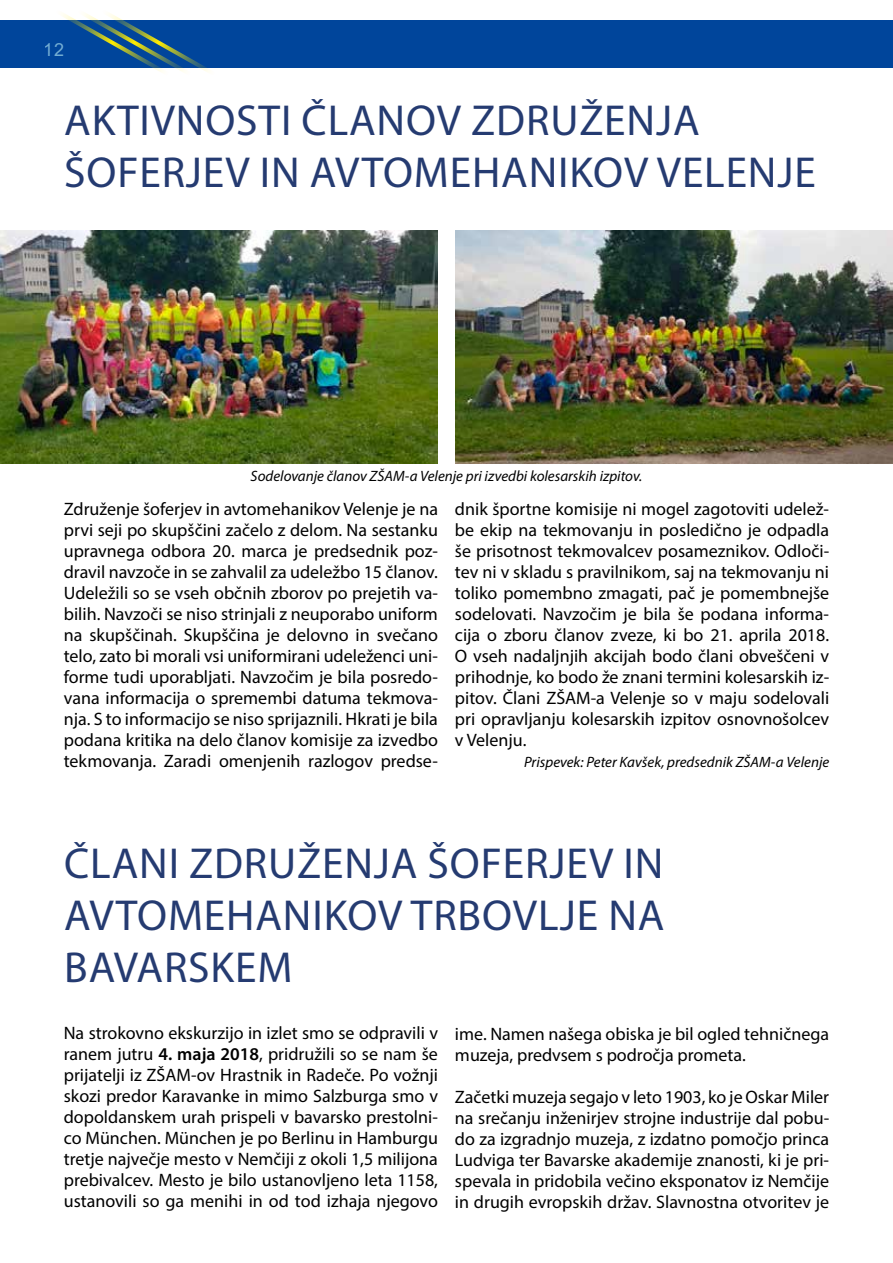
<style>
.page{position:relative;width:893px;height:1263px;background:#fff}
.page>*{position:absolute;margin:0;border:0;box-sizing:border-box;transform-origin:0 0}
.t1{font:43.5px/52.2px "Myriad Pro";letter-spacing:.02em;color:#253b71;text-align:justify}
.t2{font:18px/21px "Myriad Pro";color:#000;text-align:justify}
.t3{font:18px "Arial";color:#a5daeb}
.t4{font:italic 15px "Myriad Pro";color:#000}
.s1{font-weight:600}
</style>
<div class="page">
<div style="left:0;top:20px;width:893px;height:48px;background:#00459b"></div>
<svg style="left:62px;top:13px;width:148px;height:59px"></svg>
<img style="left:455px;top:231px;width:438px;height:233px">
<img style="left:0;top:231px;width:438px;height:233px">
<p class="t3" style="left:44px;top:37px;width:22px">12</p>
<h1 class="t1" style="left:64px;top:93px;width:753px">AKTIVNOSTI ČLANOV ZDRUŽENJA<br>ŠOFERJEV IN AVTOMEHANIKOV VELENJE</h1>
<p class="t4" style="left:251px;top:467px;width:393px">Sodelovanje članov ZŠAM-a Velenje pri izvedbi kolesarskih izpitov.</p>
<p class="t2" style="left:64px;top:498px;width:376px">Združenje šoferjev in avtomehanikov Velenje je na prvi seji po skupščini začelo z delom. Na sestanku upravnega odbora 20. marca je predsednik poz&shy;dravil navzoče in se zahvalil za udeležbo 15 članov.<br>Udeležili so se vseh občnih zborov po prejetih va&shy;bilih. Navzoči se niso strinjali z neuporabo uniform na skupščinah. Skupščina je delovno in svečano telo, zato bi morali vsi uniformirani udeleženci uni&shy;forme tudi uporabljati. Navzočim je bila posredo&shy;vana informacija o spremembi datuma tekmova&shy;nja. S to informacijo se niso sprijaznili. Hkrati je bila podana kritika na delo članov komisije za izvedbo tekmovanja. Zaradi omenjenih razlogov predse-</p>
<p class="t2" style="left:455px;top:498px;width:376px">dnik športne komisije ni mogel zagotoviti udelež&shy;be ekip na tekmovanju in posledično je odpadla še prisotnost tekmovalcev posameznikov. Odloči&shy;tev ni v skladu s pravilnikom, saj na tekmovanju ni toliko pomembno zmagati, pač je pomembnejše sodelovati. Navzočim je bila še podana informa&shy;cija o zboru članov zveze, ki bo 21. aprila 2018.<br>O vseh nadaljnjih akcijah bodo člani obveščeni v prihodnje, ko bodo že znani termini kolesarskih iz&shy;pitov. Člani ZŠAM-a Velenje so v maju sodelovali pri opravljanju kolesarskih izpitov osnovnošolcev v Velenju.</p>
<p class="t4" style="left:524px;top:753px;width:307px">Prispevek: Peter Kavšek, predsednik ZŠAM-a Velenje</p>
<h1 class="t1" style="left:64px;top:836px;width:602px">ČLANI ZDRUŽENJA ŠOFERJEV IN AVTOMEHANIKOV TRBOVLJE NA BAVARSKEM</h1>
<p class="t2" style="left:64px;top:1022px;width:376px">Na strokovno ekskurzijo in izlet smo se odpravili v ranem jutru <span class="s1">4. maja 2018</span>, pridružili so se nam še prijatelji iz ZŠAM-ov Hrastnik in Radeče. Po vožnji skozi predor Karavanke in mimo Salzburga smo v dopoldanskem urah prispeli v bavarsko prestolni&shy;co München. München je po Berlinu in Hamburgu tretje največje mesto v Nemčiji z okoli 1,5 milijona prebivalcev. Mesto je bilo ustanovljeno leta 1158, ustanovili so ga menihi in od tod izhaja njegovo</p>
<p class="t2" style="left:455px;top:1023px;width:376px">ime. Namen našega obiska je bil ogled tehničnega muzeja, predvsem s področja prometa.</p>
<p class="t2" style="left:455px;top:1086px;width:376px">Začetki muzeja segajo v leto 1903, ko je Oskar Miler na srečanju inženirjev strojne industrije dal pobu&shy;do za izgradnjo muzeja, z izdatno pomočjo princa Ludviga ter Bavarske akademije znanosti, ki je pri&shy;spevala in pridobila večino eksponatov iz Nemčije in drugih evropskih držav. Slavnostna otvoritev je</p>
</div>
